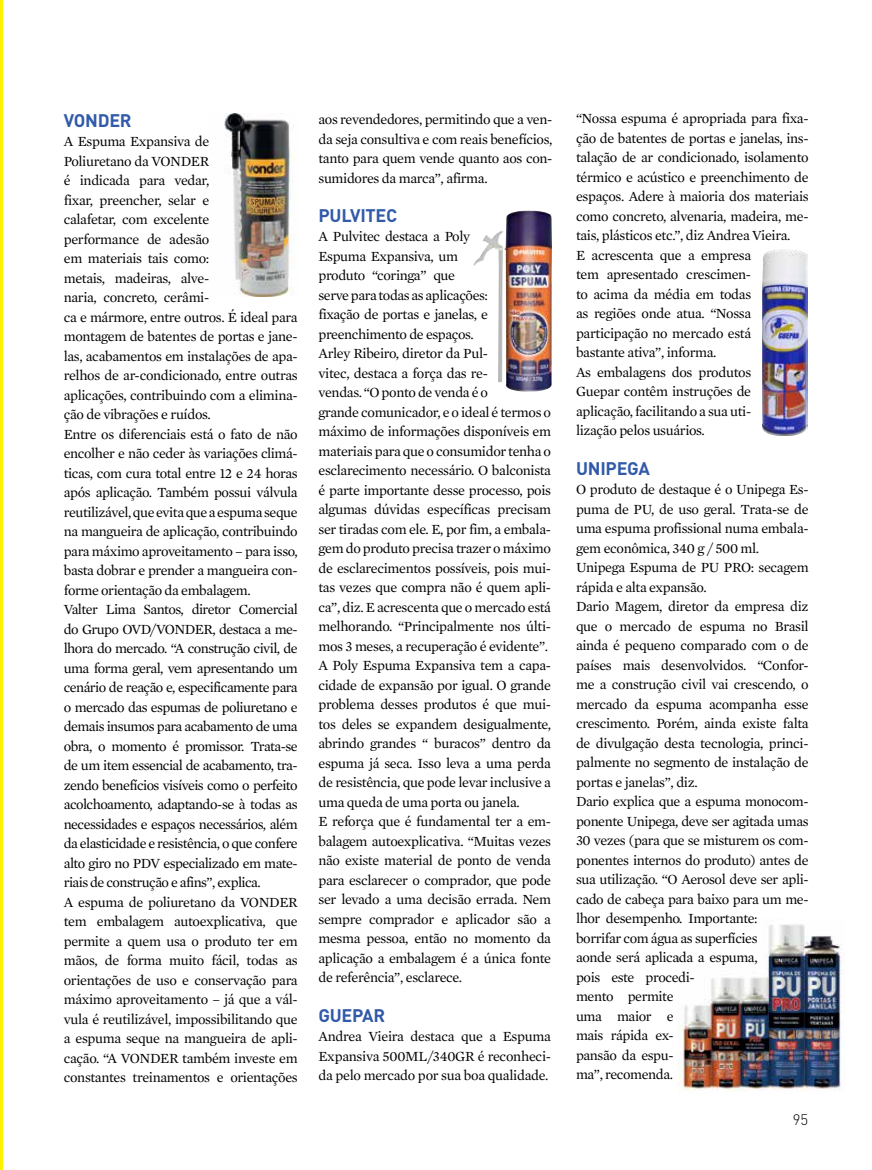
<style>
.page{position:relative;width:872px;height:1170px;background:#fff}
.page>*{position:absolute;margin:0;border:0;box-sizing:border-box;transform-origin:0 0}
.t1{font:700 18px "DIN Pro";letter-spacing:-.015em;color:#315aa9}
.t2{font:300 15px "DIN Pro";color:#000}
.t3{font:14.25px/19.5px "Mercury Text G1";letter-spacing:-.025em;color:#000}
</style>
<div class="page">
<img style="left:224px;top:114px;width:70px;height:182px">
<img style="left:473px;top:210px;width:79px;height:182px">
<hr style="left:0;top:0;width:2px;height:1169px;background:#fff200">
<img style="left:762px;top:250px;width:46px;height:185px">
<img style="left:678px;top:924px;width:165px;height:167px">
<p class="t1" style="left:64px;top:108px;width:69px">VONDER</p>
<p class="t3" style="left:64px;top:131px;width:235px">A Espuma Expansiva de<br>Poliuretano da VONDER<br>é indicada para vedar,<br>fixar, preencher, selar e<br>calafetar, com excelente<br>performance de adesão<br>em materiais tais como:<br>metais, madeiras, alve-<br>naria, concreto, cerâmi-<br>ca e mármore, entre outros. É ideal para montagem de batentes de portas e jane&shy;las, acabamentos em instalações de apa&shy;relhos de ar-condicionado, entre outras aplicações, contribuindo com a elimina&shy;ção de vibrações e ruídos.<br>Entre os diferenciais está o fato de não encolher e não ceder às variações climá&shy;ticas, com cura total entre 12 e 24 horas após aplicação. Também possui válvula reutilizável, que evita que a espuma seque na mangueira de aplicação, contribuindo para máximo aproveitamento – para isso, basta dobrar e prender a mangueira con&shy;forme orientação da embalagem.<br>Valter Lima Santos, diretor Comercial do Grupo OVD/VONDER, destaca a me&shy;lhora do mercado. “A construção civil, de uma forma geral, vem apresentando um cenário de reação e, especificamente para o mercado das espumas de poliuretano e demais insumos para acabamento de uma obra, o momento é promissor. Trata-se de um item essencial de acabamento, tra&shy;zendo benefícios visíveis como o perfeito acolchoamento, adaptando-se à todas as necessidades e espaços necessários, além da elasticidade e resistência, o que confere alto giro no PDV especializado em mate&shy;riais de construção e afins”, explica.<br>A espuma de poliuretano da VONDER tem embalagem autoexplicativa, que permite a quem usa o produto ter em mãos, de forma muito fácil, todas as orientações de uso e conservação para máximo aproveitamento – já que a vál&shy;vula é reutilizável, impossibilitando que a espuma seque na mangueira de apli&shy;cação. “A VONDER também investe em constantes treinamentos e orientações</p>
<p class="t3" style="left:318px;top:110px;width:235px;text-align:justify">aos revendedores, permitindo que a ven&shy;da seja consultiva e com reais benefícios, tanto para quem vende quanto aos con&shy;sumidores da marca”, afirma.</p>
<p class="t1" style="left:318px;top:203px;width:80px">PULVITEC</p>
<p class="t3" style="left:318px;top:227px;width:234px">A Pulvitec destaca a Poly<br>Espuma Expansiva, um<br>produto “coringa” que<br>serve para todas as aplicações:<br>fixação de portas e janelas, e preenchimento de espaços.<br>Arley Ribeiro, diretor da Pul-<br>vitec, destaca a força das re-<br>vendas. “O ponto de venda é o<br>grande comunicador, e o ideal é termos o máximo de informações disponíveis em materiais para que o consumidor tenha o esclarecimento necessário. O balconista é parte importante desse processo, pois algumas dúvidas específicas precisam ser tiradas com ele. E, por fim, a embala&shy;gem do produto precisa trazer o máximo de esclarecimentos possíveis, pois mui&shy;tas vezes que compra não é quem apli&shy;ca”, diz. E acrescenta que o mercado está melhorando. “Principalmente nos últi&shy;mos 3 meses, a recuperação é evidente”.<br>A Poly Espuma Expansiva tem a capa&shy;cidade de expansão por igual. O grande problema desses produtos é que mui&shy;tos deles se expandem desigualmente, abrindo grandes “ buracos” dentro da espuma já seca. Isso leva a uma perda de resistência, que pode levar inclusive a uma queda de uma porta ou janela.<br>E reforça que é fundamental ter a em&shy;balagem autoexplicativa. “Muitas vezes não existe material de ponto de venda para esclarecer o comprador, que pode ser levado a uma decisão errada. Nem sempre comprador e aplicador são a mesma pessoa, então no momento da aplicação a embalagem é a única fonte de referência”, esclarece.</p>
<p class="t1" style="left:318px;top:1002px;width:68px">GUEPAR</p>
<p class="t3" style="left:318px;top:1026px;width:234px;text-align:justify">Andrea Vieira destaca que a Espuma Expansiva 500ML/340GR é reconheci&shy;da pelo mercado por sua boa qualidade.</p>
<p class="t3" style="left:576px;top:109px;width:234px">“Nossa espuma é apropriada para fixa&shy;ção de batentes de portas e janelas, ins&shy;talação de ar condicionado, isolamento térmico e acústico e preenchimento de espaços. Adere à maioria dos materiais como concreto, alvenaria, madeira, me&shy;tais, plásticos etc.”, diz Andrea Vieira.<br>E acrescenta que a empresa<br>tem apresentado crescimen-<br>to acima da média em todas<br>as regiões onde atua. “Nossa participação no mercado está<br>bastante ativa”, informa.<br>As embalagens dos produtos<br>Guepar contêm instruções de aplicação, facilitando a sua uti-<br>lização pelos usuários.</p>
<p class="t1" style="left:576px;top:455px;width:75px">UNIPEGA</p>
<p class="t3" style="left:576px;top:479px;width:234px">O produto de destaque é o Unipega Es&shy;puma de PU, de uso geral. Trata-se de uma espuma profissional numa embala&shy;gem econômica, 340 g / 500 ml.<br>Unipega Espuma de PU PRO: secagem rápida e alta expansão.<br>Dario Magem, diretor da empresa diz que o mercado de espuma no Brasil ainda é pequeno comparado com o de países mais desenvolvidos. “Confor&shy;me a construção civil vai crescendo, o mercado da espuma acompanha esse crescimento. Porém, ainda existe falta de divulgação desta tecnologia, princi&shy;palmente no segmento de instalação de portas e janelas”, diz.<br>Dario explica que a espuma monocom&shy;ponente Unipega, deve ser agitada umas<br>30 vezes (para que se misturem os com&shy;ponentes internos do produto) antes de sua utilização. “O Aerosol deve ser apli&shy;cado de cabeça para baixo para um me&shy;lhor desempenho. Importante:<br>borrifar com água as superfícies<br>aonde será aplicada a espuma,<br>pois este procedi-<br>mento permite<br>uma maior e<br>mais rápida ex-<br>pansão da espu-<br>ma”, recomenda.</p>
<p class="t2" style="left:792px;top:1109px;width:17px">95</p>
</div>
